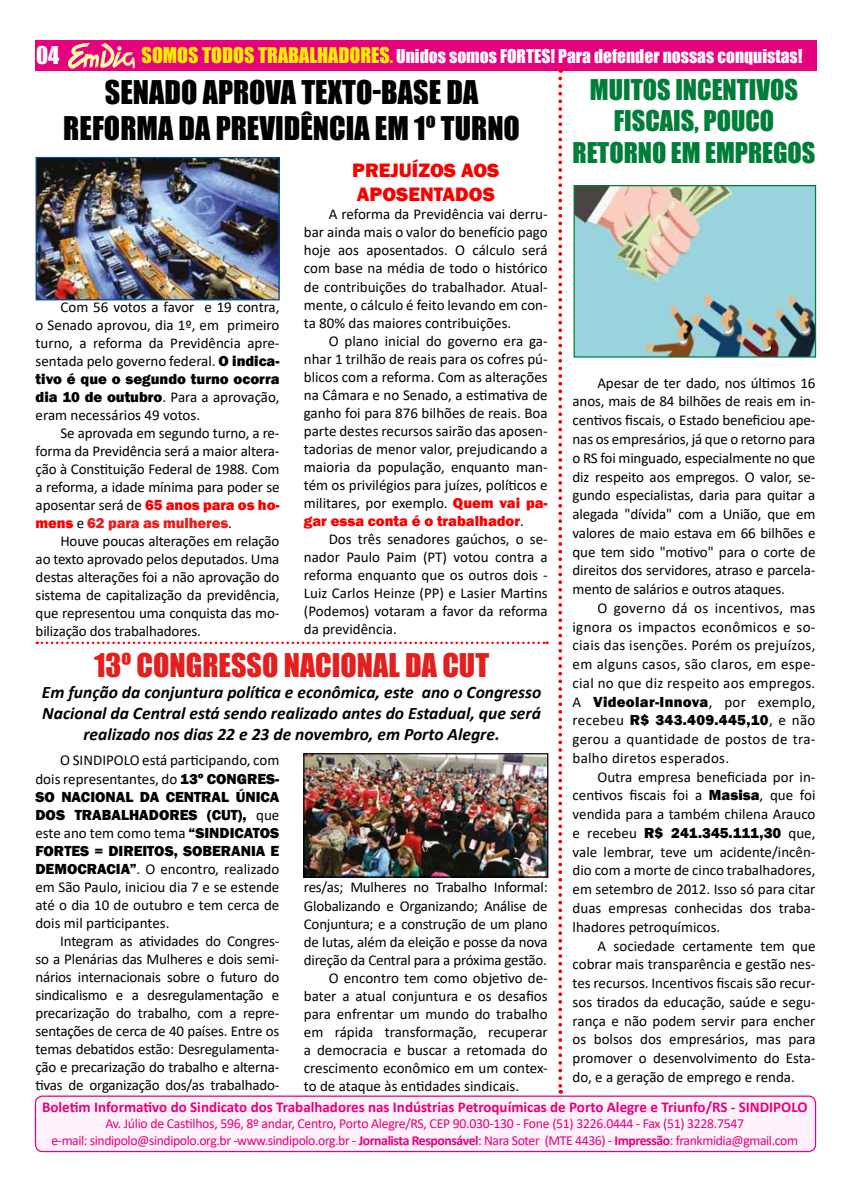
<style>
.page{position:relative;width:851px;height:1177px;background:#fff}
.page>*{position:absolute;margin:0;border:0;box-sizing:border-box;transform-origin:0 0}
.t1{font:30px/36px "Impact";color:#000;text-align:center}
.t2{font:30px "Impact";color:#e4201e}
.t3{font:26.25px/31.5px "Impact";color:#007d38;text-align:center}
.t4{font:22.5px "Impact";color:#fff}
.t5{font:800 20px/24px "Franklin Gothic";color:#f90000}
.t6{font:italic 700 17.5px/21px "Calibri";color:#000;text-align:center}
.t7{font:17.5px "Impact";color:#fff}
.t8{font:15px/18px "Calibri";color:#000;text-align:justify}
.t9{font:800 15px/18px "Franklin Gothic";color:#000}
.t10{font:700 15px "Calibri";color:#e6007d}
.t11{font:800 15px/18.8px "Franklin Gothic";letter-spacing:.02em;color:#000}
.t12{font:15px/18.8px "Calibri";letter-spacing:.02em;color:#000}
.t13{font:800 15px "Franklin Gothic";color:#f90000}
.t14{font:800 15px "Franklin Gothic";letter-spacing:-.01em;color:#e4201e}
.t15{font:13.75px/16.5px "Calibri";letter-spacing:-.03em;color:#e6007d;text-align:center}
.s1{font-size:20px;color:#ffed00}
.s2{color:#ffed00}
.s3{font-family:"Franklin Gothic";font-weight:800;color:#f90000}
.s4{font-family:"Calibri";font-weight:400;color:#000}
.s5{font-family:"Franklin Gothic";font-weight:800}
.s6{color:#f90000}
.s7{font-family:"Calibri";font-weight:400}
.s8{font-weight:700}
</style>
<div class="page">
<div style="left:35px;top:41px;width:782px;height:30px;background:#e6007d"></div>
<svg style="left:68px;top:43px;width:67px;height:26px"></svg>
<div style="left:35px;top:1096px;width:780px;height:55px;background:#fef1fa;border-radius:7px"></div>
<div style="left:35px;top:1095px;width:781px;height:57px;border:1px solid #e6007d;border-radius:7px"></div>
<svg style="left:37px;top:641px;width:510px;height:3px"></svg>
<img style="left:305px;top:755px;width:241px;height:120px">
<div style="left:303px;top:753px;width:245px;height:124px;border:1px solid #000"></div>
<img style="left:38px;top:159px;width:239px;height:139px">
<div style="left:36px;top:157px;width:243px;height:143px;border:1px solid #004c93"></div>
<svg style="left:558px;top:69px;width:4px;height:1024px"></svg>
<img style="left:575px;top:187px;width:239px;height:168px">
<div style="left:573px;top:185px;width:243px;height:172px;border:1px solid #007d38"></div>
<h3 class="t4" style="left:36px;top:38px;width:25px">04</h3>
<p class="t7" style="left:142px;top:42px;width:662px"><span class="s1">SOMOS TODOS TRABALHADORES</span><span class="s2">.</span> Unidos somos FORTES! Para defender nossas conquistas!</p>
<h1 class="t1" style="left:63px;top:74px;width:458px">SENADO APROVA TEXTO-BASE DA<br>REFORMA DA PREVIDÊNCIA EM 1º TURNO</h1>
<h3 class="t5" style="left:352px;top:159px;width:149px">PREJUÍZOS AOS<br>APOSENTADOS</h3>
<p class="t8" style="left:304px;top:205px;width:245px;text-indent:25px">A reforma da Previdência vai derru&shy;bar ainda mais o valor do benefício pago hoje aos aposentados. O cálculo será com base na média de todo o histórico de contribuições do trabalhador. Atual&shy;mente, o cálculo é feito levando em con&shy;ta 80% das maiores contribuições.</p>
<p class="t8" style="left:304px;top:331px;width:245px;text-indent:25px">O plano inicial do governo era ga&shy;nhar 1 trilhão de reais para os cofres pú&shy;blicos com a reforma. Com as alterações na Câmara e no Senado, a estimativa de ganho foi para 876 bilhões de reais. Boa parte destes recursos sairão das aposen&shy;tadorias de menor valor, prejudicando a maioria da população, enquanto man&shy;tém os privilégios para juízes, políticos e militares, por exemplo. <span class="s3">Quem vai pa-</span></p>
<p class="t13" style="left:304px;top:511px;width:222px">gar essa conta é o trabalhador<span class="s4">.</span></p>
<p class="t8" style="left:304px;top:529px;width:245px;text-indent:25px">Dos três senadores gaúchos, o se&shy;nador Paulo Paim (PT) votou contra a reforma enquanto que os outros dois - Luiz Carlos Heinze (PP) e Lasier Martins (Podemos) votaram a favor da reforma da previdência.</p>
<p class="t8" style="left:36px;top:297px;width:245px;text-indent:25px">Com 56 votos a favor e 19 contra, o Senado aprovou, dia 1º, em primeiro turno, a reforma da Previdência apre&shy;sentada pelo governo federal. <span class="s5">O indica-</span></p>
<p class="t9" style="left:36px;top:369px;width:245px">tivo é que o segundo turno ocorra</p>
<p class="t8" style="left:36px;top:387px;width:245px"><span class="s5">dia 10 de outubro</span>. Para a aprovação, eram necessários 49 votos.</p>
<p class="t8" style="left:36px;top:423px;width:245px;text-indent:25px">Se aprovada em segundo turno, a re&shy;forma da Previdência será a maior altera&shy;ção à Constituição Federal de 1988. Com a reforma, a idade mínima para poder se aposentar será de <span class="s3">65 anos para os ho-</span></p>
<p class="t14" style="left:36px;top:513px;width:198px"><span class="s6">mens</span> <span class="s4">e</span> 62 para as mulheres<span class="s4">.</span></p>
<p class="t8" style="left:36px;top:531px;width:245px;text-indent:25px">Houve poucas alterações em relação ao texto aprovado pelos deputados. Uma destas alterações foi a não aprovação do sistema de capitalização da previdência, que representou uma conquista das mo&shy;bilização dos trabalhadores.</p>
<h1 class="t2" style="left:94px;top:642px;width:396px">13º CONGRESSO NACIONAL DA CUT</h1>
<p class="t6" style="left:42px;top:681px;width:500px">Em função da conjuntura política e econômica, este ano o Congresso<br>Nacional da Central está sendo realizado antes do Estadual, que será realizado nos dias 22 e 23 de novembro, em Porto Alegre.</p>
<p class="t8" style="left:35px;top:751px;width:245px;text-align:right">O SINDIPOLO está participando, com dois representantes, do <span class="s5">13º CONGRES-</span></p>
<p class="t9" style="left:35px;top:787px;width:245px">SO NACIONAL DA CENTRAL ÚNICA<br>DOS TRABALHADORES (CUT), <span class="s7">que</span></p>
<p class="t8" style="left:35px;top:823px;width:245px">este ano tem como tema <span class="s5">“SINDICATOS</span></p>
<p class="t9" style="left:35px;top:841px;width:245px">FORTES = DIREITOS, SOBERANIA E</p>
<p class="t8" style="left:35px;top:859px;width:245px"><span class="s5">DEMOCRACIA”</span>. O encontro, realizado em São Paulo, iniciou dia 7 e se estende até o dia 10 de outubro e tem cerca de dois mil participantes.</p>
<p class="t8" style="left:35px;top:931px;width:245px;text-indent:25px">Integram as atividades do Congres&shy;so a Plenárias das Mulheres e dois semi&shy;nários internacionais sobre o futuro do sindicalismo e a desregulamentação e precarização do trabalho, com a repre&shy;sentações de cerca de 40 países. Entre os temas debatidos estão: Desregulamenta&shy;ção e precarização do trabalho e alterna&shy;tivas de organização dos/as trabalhado-</p>
<p class="t8" style="left:304px;top:878px;width:245px">res/as; Mulheres no Trabalho Informal:</p>
<p class="t8" style="left:304px;top:896px;width:245px">Globalizando e Organizando; Análise de</p>
<p class="t8" style="left:304px;top:914px;width:245px">Conjuntura; e a construção de um plano</p>
<p class="t8" style="left:304px;top:932px;width:245px">de lutas, além da eleição e posse da nova</p>
<p class="t8" style="left:304px;top:950px;width:245px">direção da Central para a próxima gestão.</p>
<p class="t8" style="left:328px;top:968px;width:220px">O encontro tem como objetivo de-</p>
<p class="t8" style="left:304px;top:986px;width:245px">bater a atual conjuntura e os desafios</p>
<p class="t8" style="left:304px;top:1004px;width:245px">para enfrentar um mundo do trabalho</p>
<p class="t8" style="left:304px;top:1022px;width:245px">em rápida transformação, recuperar</p>
<p class="t8" style="left:304px;top:1040px;width:245px">a democracia e buscar a retomada do</p>
<p class="t8" style="left:304px;top:1058px;width:245px">crescimento econômico em um contex-</p>
<p class="t8" style="left:304px;top:1076px;width:217px">to de ataque às entidades sindicais.</p>
<h2 class="t3" style="left:572px;top:73px;width:244px">MUITOS INCENTIVOS<br>FISCAIS, POUCO<br>RETORNO EM EMPREGOS</h2>
<p class="t8" style="left:572px;top:373px;width:244px;line-height:18.8px;text-indent:25px">Apesar de ter dado, nos últimos 16 anos, mais de 84 bilhões de reais em in&shy;centivos fiscais, o Estado beneficiou ape&shy;nas os empresários, já que o retorno para o RS foi minguado, especialmente no que diz respeito aos empregos. O valor, se&shy;gundo especialistas, daria para quitar a alegada "dívida" com a União, que em valores de maio estava em 66 bilhões e que tem sido "motivo" para o corte de direitos dos servidores, atraso e parcela&shy;mento de salários e outros ataques.</p>
<p class="t8" style="left:572px;top:598px;width:244px;line-height:18.8px;text-indent:25px">O governo dá os incentivos, mas ignora os impactos econômicos e so&shy;ciais das isenções. Porém os prejuízos, em alguns casos, são claros, em espe&shy;cial no que diz respeito aos empregos.</p>
<p class="t11" style="left:572px;top:692px;width:244px"><span class="s7">A</span> Videolar-Innova<span class="s7">, por exemplo, recebeu</span> R$ 343.409.445,10<span class="s7">, e não</span></p>
<p class="t12" style="left:572px;top:729px;width:244px">gerou a quantidade de postos de tra&shy;balho diretos esperados.</p>
<p class="t8" style="left:572px;top:767px;width:244px;line-height:18.8px;text-indent:25px">Outra empresa beneficiada por in&shy;centivos fiscais foi a <span class="s5">Masisa</span>, que foi vendida para a também chilena Arauco</p>
<p class="t9" style="left:572px;top:823px;width:244px"><span class="s7">e recebeu</span> R$ 241.345.111,30 <span class="s7">que,</span></p>
<p class="t8" style="left:572px;top:842px;width:244px;line-height:18.8px">vale lembrar, teve um acidente/incên&shy;dio com a morte de cinco trabalhadores, em setembro de 2012. Isso só para citar duas empresas conhecidas dos traba&shy;lhadores petroquímicos.</p>
<p class="t8" style="left:572px;top:935px;width:244px;line-height:18.8px;text-indent:25px">A sociedade certamente tem que cobrar mais transparência e gestão nes&shy;tes recursos. Incentivos fiscais são recur&shy;sos tirados da educação, saúde e segu&shy;rança e não podem servir para encher os bolsos dos empresários, mas para promover o desenvolvimento do Esta&shy;do, e a geração de emprego e renda.</p>
<p class="t10" style="left:42px;top:1095px;width:767px">Boletim Informativo do Sindicato dos Trabalhadores nas Indústrias Petroquímicas de Porto Alegre e Triunfo/RS - SINDIPOLO</p>
<p class="t15" style="left:51px;top:1114px;width:748px">Av. Júlio de Castilhos, 596, 8º andar, Centro, Porto Alegre/RS, CEP 90.030-130 - Fone (51) 3226.0444 - Fax (51) 3228.7547<br>e-mail: sindipolo@sindipolo.org.br -www.sindipolo.org.br - <span class="s8">Jornalista Responsável</span>: Nara Soter (MTE 4436) - <span class="s8">Impressão</span>: frankmidia@gmail.com</p>
</div>
